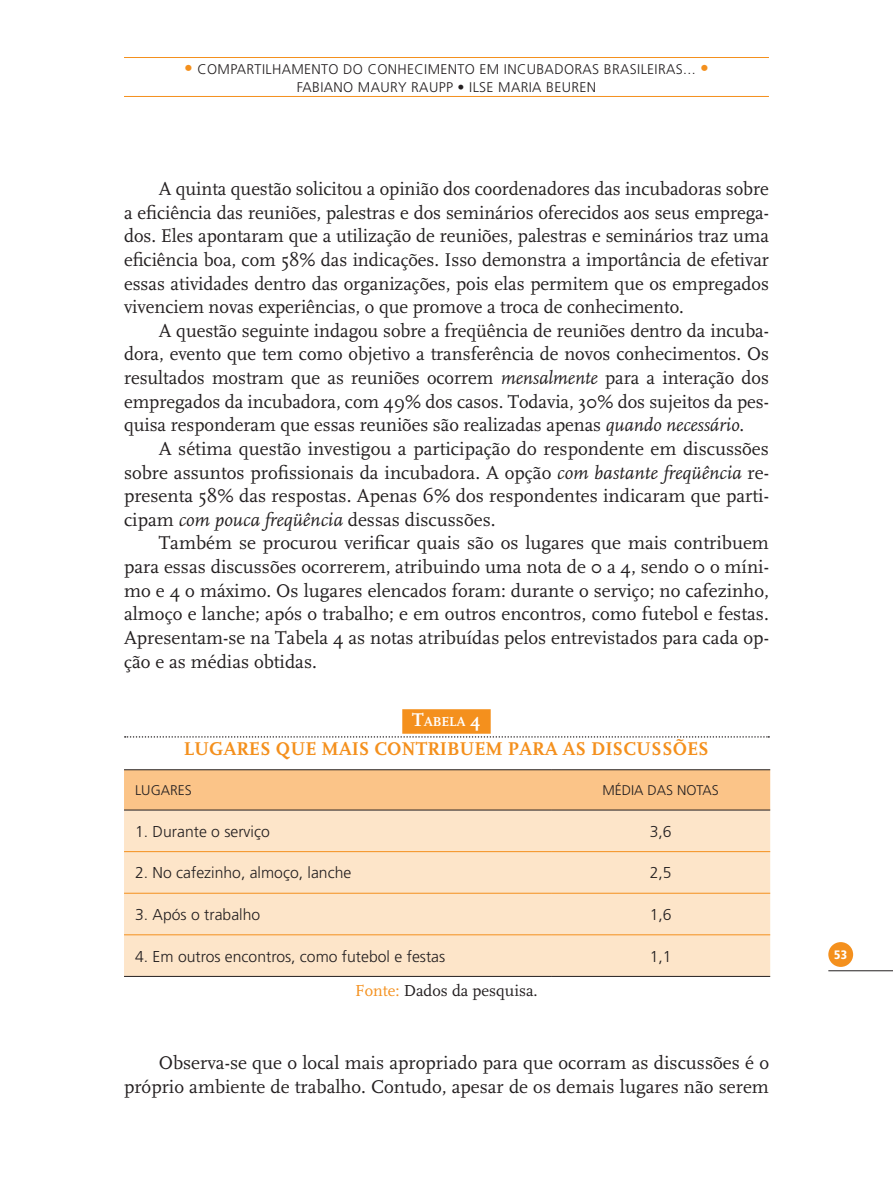
<style>
.page{position:relative;width:893px;height:1191px;background:#fff}
.page>*{position:absolute;margin:0;border:0;box-sizing:border-box;transform-origin:0 0}
._01A_TEXTO{font:19.25px/23.6px "FF Scala";color:#231f20;text-align:justify}
._10B_TABELA_TÍTULO{font:700 19.25px "FF Scala";color:#f4901d}
._07_FONTE{font:16.62px "FF Scala";color:#231f20}
._07AA_Texto_Tabela{font:300 15.75px "Frutiger";color:#231f20}
._07B_Texto_Tabela_GR{font:300 14px/17.5px "Frutiger";letter-spacing:.025em;color:#231f20;text-align:center}
._10A_QUADRO{font:700 13.47px "FF Scala";color:#fff}
.t1{font:900 condensed 12.25px "Frutiger";color:#fff}
.s1{font-size:17.5px;color:#f4901d}
.s2{font-style:italic}
.s3{font-size:19.25px}
.s4{color:#f4901d}
</style>
<div class="page">
<div style="left:828px;top:942px;width:25px;height:25px;background:#f4901d;border-radius:50%"></div>
<hr style="left:828px;top:970px;width:65px;height:1px;background:#231f20">
<hr style="left:124px;top:96px;width:645px;height:1px;background:#f4901d">
<hr style="left:124px;top:57px;width:645px;height:1px;background:#f4901d">
<div style="left:402px;top:709px;width:89px;height:24px;background:#f4901d"></div>
<svg style="left:125px;top:736px;width:644px;height:1px"></svg>
<div style="left:124px;top:770px;width:646px;height:39px;background:#fbc488"></div>
<div style="left:124px;top:810px;width:646px;height:166px;background:#fde5c9"></div>
<hr style="left:124px;top:769px;width:427px;height:1px;background:#231f20">
<hr style="left:551px;top:769px;width:219px;height:1px;background:#231f20">
<hr style="left:124px;top:809px;width:427px;height:1px;background:#231f20">
<hr style="left:551px;top:809px;width:219px;height:1px;background:#231f20">
<hr style="left:124px;top:976px;width:427px;height:1px;background:#231f20">
<hr style="left:551px;top:976px;width:219px;height:1px;background:#231f20">
<hr style="left:124px;top:851px;width:427px;height:1px;background:#f4901d">
<hr style="left:551px;top:851px;width:219px;height:1px;background:#f4901d">
<hr style="left:124px;top:892px;width:427px;height:1px;background:#f4901d">
<hr style="left:551px;top:892px;width:219px;height:1px;background:#f4901d">
<hr style="left:124px;top:934px;width:427px;height:1px;background:#f4901d">
<hr style="left:551px;top:934px;width:219px;height:1px;background:#f4901d">
<p class="_07B_Texto_Tabela_GR" style="left:184px;top:61px;width:526px"><span class="s1">•</span> Compartilhamento do conh ecimento em inc ubadoras Brasileiras... <span class="s1">•<br></span>Fabiano Maury Raupp • Ilse Maria Beuren</p>
<p class="_01A_TEXTO" style="left:124px;top:177px;width:646px;text-indent:35px">A quinta questão solicitou a opinião dos coordenadores das incubadoras sobre a eficiência das reuniões, palestras e dos seminários oferecidos aos seus emprega&shy;dos. Eles apontaram que a utilização de reuniões, palestras e seminários traz uma eficiência boa, com 58% das indicações. Isso demonstra a importância de efetivar essas atividades dentro das organizações, pois elas permitem que os empregados vivenciem novas experiências, o que promove a troca de conhecimento.</p>
<p class="_01A_TEXTO" style="left:124px;top:319px;width:646px;text-indent:35px">A questão seguinte indagou sobre a freqüência de reuniões dentro da incuba&shy;dora, evento que tem como objetivo a transferência de novos conhecimentos. Os resultados mostram que as reuniões ocorrem <span class="s2">mensalmente</span> para a interação dos empregados da incubadora, com 49% dos casos. Todavia, 30% dos sujeitos da pes&shy;quisa responderam que essas reuniões são realizadas apenas <span class="s2">quando necessário</span>.</p>
<p class="_01A_TEXTO" style="left:124px;top:437px;width:646px;text-indent:35px">A sétima questão investigou a participação do respondente em discussões sobre assuntos profissionais da incubadora. A opção <span class="s2">com bastante freqüência</span> re&shy;presenta 58% das respostas. Apenas 6% dos respondentes indicaram que parti&shy;cipam <span class="s2">com pouca freqüência</span> dessas discussões.</p>
<p class="_01A_TEXTO" style="left:124px;top:532px;width:646px;text-indent:35px">Também se procurou verificar quais são os lugares que mais contribuem para essas discussões ocorrerem, atribuindo uma nota de 0 a 4, sendo 0 o míni&shy;mo e 4 o máximo. Os lugares elencados foram: durante o serviço; no cafezinho, almoço e lanche; após o trabalho; e em outros encontros, como futebol e festas.<br>Apresentam-se na Tabela 4 as notas atribuídas pelos entrevistados para cada op&shy;ção e as médias obtidas.</p>
<p class="_10A_QUADRO" style="left:412px;top:714px;width:70px"><span class="s3">T</span>ABELA <span class="s3">4</span></p>
<p class="_10B_TABELA_TÍTULO" style="left:184px;top:737px;width:527px">LUGARES QUE MAIS CONTRIBUEM PARA AS DISCUSSÕES</p>
<p class="_07B_Texto_Tabela_GR" style="left:135px;top:781px;width:35px">LUGARES</p>
<p class="_07B_Texto_Tabela_GR" style="left:602px;top:781px;width:109px">M ÉDIA DAS NOTAS</p>
<p class="_07AA_Texto_Tabela" style="left:135px;top:822px;width:136px">1. Durante o serviço</p>
<p class="_07AA_Texto_Tabela" style="left:650px;top:822px;width:23px">3,6</p>
<p class="_07AA_Texto_Tabela" style="left:135px;top:864px;width:218px">2. No cafezinho, almoço, lanche</p>
<p class="_07AA_Texto_Tabela" style="left:650px;top:864px;width:23px">2,5</p>
<p class="_07AA_Texto_Tabela" style="left:135px;top:905px;width:127px">3. Após o trabalho</p>
<p class="_07AA_Texto_Tabela" style="left:650px;top:905px;width:23px">1,6</p>
<p class="_07AA_Texto_Tabela" style="left:135px;top:947px;width:311px">4. Em outros encontros, como futebol e festas</p>
<p class="_07AA_Texto_Tabela" style="left:650px;top:947px;width:23px">1,1</p>
<p class="_07_FONTE" style="left:355px;top:981px;width:184px"><span class="s4">Fonte:</span> Dados da pesquisa.</p>
<p class="_01A_TEXTO" style="left:124px;top:1051px;width:646px;text-align:right">Observa-se que o local mais apropriado para que ocorram as discussões é o próprio ambiente de trabalho. Contudo, apesar de os demais lugares não serem</p>
<p class="t1" style="left:834px;top:947px;width:14px">53</p>
</div>
